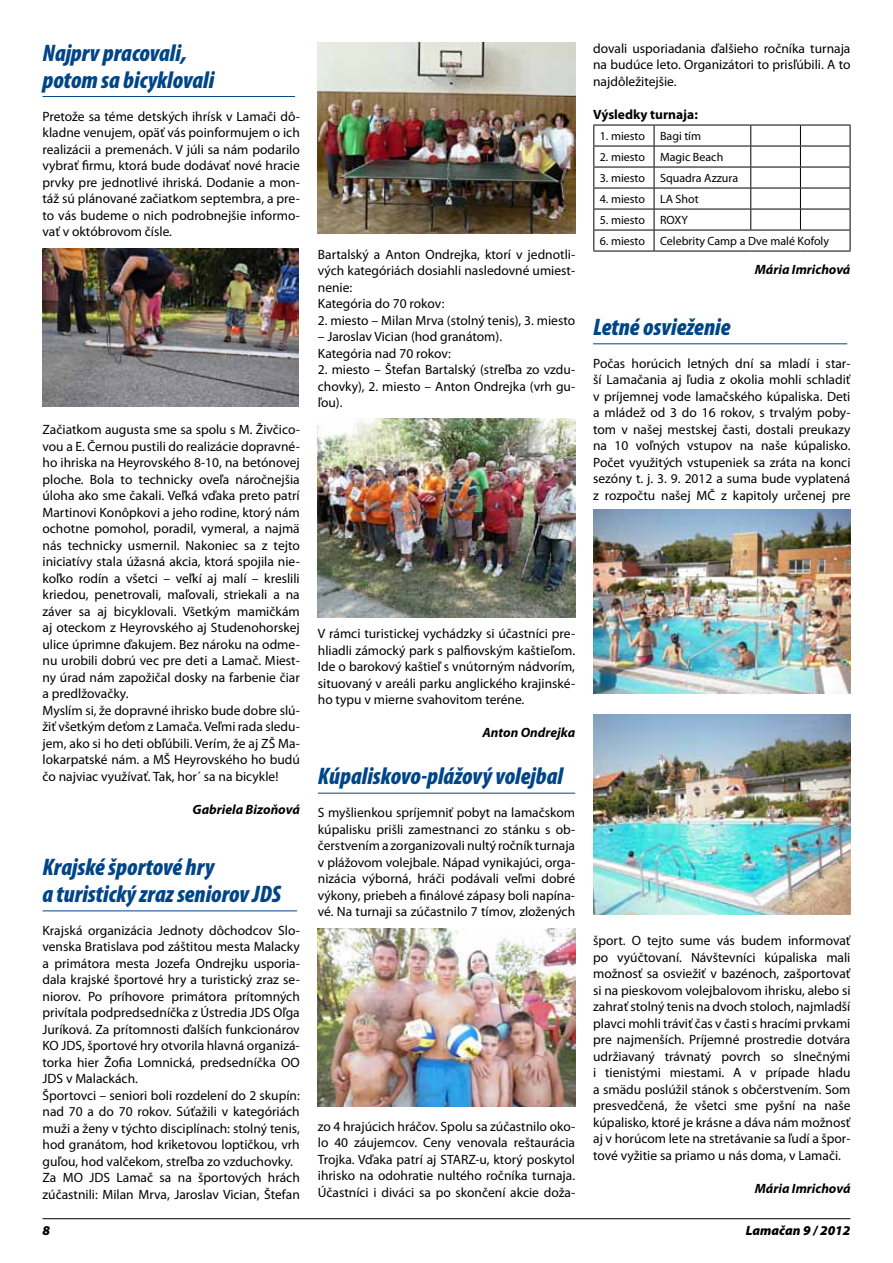
<style>
.page{position:relative;width:893px;height:1263px;background:#fff}
.page>*{position:absolute;margin:0;border:0;box-sizing:border-box;transform-origin:0 0}
.t1{font:italic 900 condensed 24px/27px "Myriad Pro";color:#004588}
.t2{font:13.5px/16.5px "Myriad Pro";color:#000;text-align:justify}
.t3{font:italic 700 13.5px "Myriad Pro";color:#000}
.t4{font:700 13.5px "Myriad Pro";color:#000}
.t5{font:italic 900 13.5px "Myriad Pro";color:#000}
.t6{font:12px "Myriad Pro";color:#000}
</style>
<div class="page">
<hr style="left:43px;top:1218px;width:807px;height:1px;background:#000">
<hr style="left:43px;top:96px;width:252px;height:1px;background:#004588">
<hr style="left:43px;top:910px;width:254px;height:1px;background:#004588">
<hr style="left:593px;top:343px;width:254px;height:1px;background:#004588">
<img style="left:593px;top:510px;width:257px;height:184px">
<img style="left:593px;top:714px;width:257px;height:200px">
<hr style="left:318px;top:793px;width:257px;height:1px;background:#004588">
<img style="left:318px;top:419px;width:257px;height:199px">
<img style="left:318px;top:43px;width:257px;height:191px">
<img style="left:318px;top:928px;width:257px;height:178px">
<img style="left:43px;top:249px;width:256px;height:157px">
<hr style="left:593px;top:125px;width:61px;height:1px;background:#000">
<hr style="left:654px;top:125px;width:97px;height:1px;background:#000">
<hr style="left:751px;top:125px;width:49px;height:1px;background:#000">
<hr style="left:800px;top:125px;width:50px;height:1px;background:#000">
<hr style="left:593px;top:146px;width:61px;height:1px;background:#000">
<hr style="left:654px;top:146px;width:97px;height:1px;background:#000">
<hr style="left:751px;top:146px;width:49px;height:1px;background:#000">
<hr style="left:800px;top:146px;width:50px;height:1px;background:#000">
<hr style="left:593px;top:167px;width:61px;height:1px;background:#000">
<hr style="left:654px;top:167px;width:97px;height:1px;background:#000">
<hr style="left:751px;top:167px;width:49px;height:1px;background:#000">
<hr style="left:800px;top:167px;width:50px;height:1px;background:#000">
<hr style="left:593px;top:188px;width:61px;height:1px;background:#000">
<hr style="left:654px;top:188px;width:97px;height:1px;background:#000">
<hr style="left:751px;top:188px;width:49px;height:1px;background:#000">
<hr style="left:800px;top:188px;width:50px;height:1px;background:#000">
<hr style="left:593px;top:209px;width:61px;height:1px;background:#000">
<hr style="left:654px;top:209px;width:97px;height:1px;background:#000">
<hr style="left:751px;top:209px;width:49px;height:1px;background:#000">
<svg style="left:750px;top:125px;width:1px;height:105px"></svg>
<hr style="left:800px;top:209px;width:50px;height:1px;background:#000">
<svg style="left:800px;top:125px;width:1px;height:105px"></svg>
<hr style="left:593px;top:230px;width:61px;height:1px;background:#000">
<svg style="left:593px;top:125px;width:1px;height:126px"></svg>
<hr style="left:654px;top:230px;width:97px;height:1px;background:#000">
<svg style="left:654px;top:125px;width:1px;height:126px"></svg>
<hr style="left:751px;top:230px;width:49px;height:1px;background:#000">
<hr style="left:800px;top:230px;width:50px;height:1px;background:#000">
<svg style="left:850px;top:125px;width:1px;height:126px"></svg>
<hr style="left:593px;top:251px;width:61px;height:1px;background:#000">
<hr style="left:654px;top:251px;width:97px;height:1px;background:#000">
<hr style="left:751px;top:251px;width:49px;height:1px;background:#000">
<hr style="left:800px;top:251px;width:50px;height:1px;background:#000">
<h1 class="t1" style="left:43px;top:40px;width:173px">Najprv pracovali, potom sa bicyklovali</h1>
<p class="t2" style="left:43px;top:108px;width:259px">Pretože sa téme detských ihrísk v Lamači dô&shy;kladne venujem, opäť vás poinformujem o ich realizácii a premenách. V júli sa nám podarilo vybrať firmu, ktorá bude dodávať nové hracie prvky pre jednotlivé ihriská. Dodanie a mon&shy;táž sú plánované začiatkom septembra, a pre&shy;to vás budeme o nich podrobnejšie informo&shy;vať v októbrovom čísle.</p>
<p class="t2" style="left:43px;top:421px;width:259px;text-align:left">Začiatkom augusta sme sa spolu s M. Živčico&shy;vou a E. Černou pustili do realizácie dopravné&shy;ho ihriska na Heyrovského 8-10, na betónovej ploche. Bola to technicky oveľa náročnejšia úloha ako sme čakali. Veľká vďaka preto patrí Martinovi Konôpkovi a jeho rodine, ktorý nám ochotne pomohol, poradil, vymeral, a najmä nás technicky usmernil. Nakoniec sa z tejto iniciatívy stala úžasná akcia, ktorá spojila nie&shy;koľko rodín a všetci – veľkí aj malí – kreslili kriedou, penetrovali, maľovali, striekali a na záver sa aj bicyklovali. Všetkým mamičkám aj oteckom z Heyrovského aj Studenohorskej ulice úprimne ďakujem. Bez nároku na odme&shy;nu urobili dobrú vec pre deti a Lamač. Miest&shy;ny úrad nám zapožičal dosky na farbenie čiar a predlžovačky.<br>Myslím si, že dopravné ihrisko bude dobre slú&shy;žiť všetkým deťom z Lamača. Veľmi rada sledu&shy;jem, ako si ho deti obľúbili. Verím, že aj ZŠ Ma&shy;lokarpatské nám. a MŠ Heyrovského ho budú čo najviac využívať. Tak, hor´ sa na bicykle!</p>
<p class="t3" style="left:193px;top:800px;width:109px">Gabriela Bizoňová</p>
<h1 class="t1" style="left:43px;top:854px;width:240px">Krajské športové hry<br>a turistický zraz seniorov JDS</h1>
<p class="t2" style="left:43px;top:922px;width:259px;text-align:left">Krajská organizácia Jednoty dôchodcov Slo&shy;venska Bratislava pod záštitou mesta Malacky a primátora mesta Jozefa Ondrejku usporia&shy;dala krajské športové hry a turistický zraz se&shy;niorov. Po príhovore primátora prítomných privítala podpredsedníčka z Ústredia JDS Oľga Juríková. Za prítomnosti ďalších funkcionárov KO JDS, športové hry otvorila hlavná organizá&shy;torka hier Žofia Lomnická, predsedníčka OO JDS v Malackách.<br>Športovci – seniori boli rozdelení do 2 skupín: nad 70 a do 70 rokov. Súťažili v kategóriách muži a ženy v týchto disciplínach: stolný tenis, hod granátom, hod kriketovou loptičkou, vrh guľou, hod valčekom, streľba zo vzduchovky.<br>Za MO JDS Lamač sa na športových hrách zúčastnili: Milan Mrva, Jaroslav Vician, Štefan</p>
<p class="t2" style="left:318px;top:246px;width:259px;text-align:left">Bartalský a Anton Ondrejka, ktorí v jednotli&shy;vých kategóriách dosiahli nasledovné umiest&shy;nenie:<br>Kategória do 70 rokov:</p>
<p class="t2" style="left:318px;top:312px;width:259px">2. miesto – Milan Mrva (stolný tenis), 3. miesto</p>
<p class="t2" style="left:318px;top:328px;width:186px">– Jaroslav Vician (hod granátom).<br>Kategória nad 70 rokov:</p>
<p class="t2" style="left:318px;top:361px;width:259px">2. miesto – Štefan Bartalský (streľba zo vzdu&shy;chovky), 2. miesto – Anton Ondrejka (vrh gu&shy;ľou).</p>
<p class="t2" style="left:318px;top:625px;width:259px">V rámci turistickej vychádzky si účastníci pre&shy;hliadli zámocký park s palfiovským kaštieľom.<br>Ide o barokový kaštieľ s vnútorným nádvorím, situovaný v areáli parku anglického krajinské&shy;ho typu v mierne svahovitom teréne.</p>
<p class="t3" style="left:482px;top:724px;width:94px">Anton Ondrejka</p>
<h1 class="t1" style="left:318px;top:763px;width:247px">Kúpaliskovo-plážový volejbal</h1>
<p class="t2" style="left:318px;top:804px;width:259px">S myšlienkou spríjemniť pobyt na lamačskom kúpalisku prišli zamestnanci zo stánku s ob&shy;čerstvením a zorganizovali nultý ročník turnaja v plážovom volejbale. Nápad vynikajúci, orga&shy;nizácia výborná, hráči podávali veľmi dobré výkony, priebeh a finálové zápasy boli napína&shy;vé. Na turnaji sa zúčastnilo 7 tímov, zložených</p>
<p class="t2" style="left:318px;top:1118px;width:259px">zo 4 hrajúcich hráčov. Spolu sa zúčastnilo oko&shy;lo 40 záujemcov. Ceny venovala reštaurácia Trojka. Vďaka patrí aj STARZ-u, ktorý poskytol ihrisko na odohratie nultého ročníka turnaja.<br>Účastníci i diváci sa po skončení akcie doža-</p>
<p class="t2" style="left:593px;top:40px;width:259px">dovali usporiadania ďalšieho ročníka turnaja na budúce leto. Organizátori to prisľúbili. A to najdôležitejšie.</p>
<p class="t4" style="left:593px;top:105px;width:106px">Výsledky turnaja:</p>
<p class="t6" style="left:600px;top:129px;width:103px">1. miesto Bagi tím</p>
<p class="t6" style="left:600px;top:150px;width:125px">2. miesto Magic Beach</p>
<p class="t6" style="left:600px;top:171px;width:140px">3. miesto Squadra Azzura</p>
<p class="t6" style="left:600px;top:192px;width:100px">4. miesto LA Shot</p>
<p class="t6" style="left:600px;top:213px;width:90px">5. miesto ROXY</p>
<p class="t6" style="left:600px;top:234px;width:231px">6. miesto Celebrity Camp a Dve malé Kofoly</p>
<p class="t3" style="left:755px;top:261px;width:97px">Mária Imrichová</p>
<h1 class="t1" style="left:593px;top:314px;width:139px">Letné osvieženie</h1>
<p class="t2" style="left:593px;top:355px;width:259px">Počas horúcich letných dní sa mladí i star&shy;ší Lamačania aj ľudia z okolia mohli schladiť v príjemnej vode lamačského kúpaliska. Deti a mládež od 3 do 16 rokov, s trvalým poby&shy;tom v našej mestskej časti, dostali preukazy na 10 voľných vstupov na naše kúpalisko.<br>Počet využitých vstupeniek sa zráta na konci sezóny t. j. 3. 9. 2012 a suma bude vyplatená z rozpočtu našej MČ z kapitoly určenej pre</p>
<p class="t2" style="left:593px;top:932px;width:259px">šport. O tejto sume vás budem informovať po vyúčtovaní. Návštevníci kúpaliska mali možnosť sa osviežiť v bazénoch, zašportovať si na pieskovom volejbalovom ihrisku, alebo si zahrať stolný tenis na dvoch stoloch, najmladší plavci mohli tráviť čas v časti s hracími prvkami pre najmenších. Príjemné prostredie dotvára udržiavaný trávnatý povrch so slnečnými i tienistými miestami. A v prípade hladu a smädu poslúžil stánok s občerstvením. Som presvedčená, že všetci sme pyšní na naše kúpalisko, ktoré je krásne a dáva nám možnosť aj v horúcom lete na stretávanie sa ľudí a špor&shy;tové vyžitie sa priamo u nás doma, v Lamači.</p>
<p class="t3" style="left:755px;top:1179px;width:97px">Mária Imrichová</p>
<p class="t5" style="left:43px;top:1223px;width:9px">8</p>
<p class="t5" style="left:746px;top:1223px;width:106px">Lamačan 9 / 2012</p>
</div>
